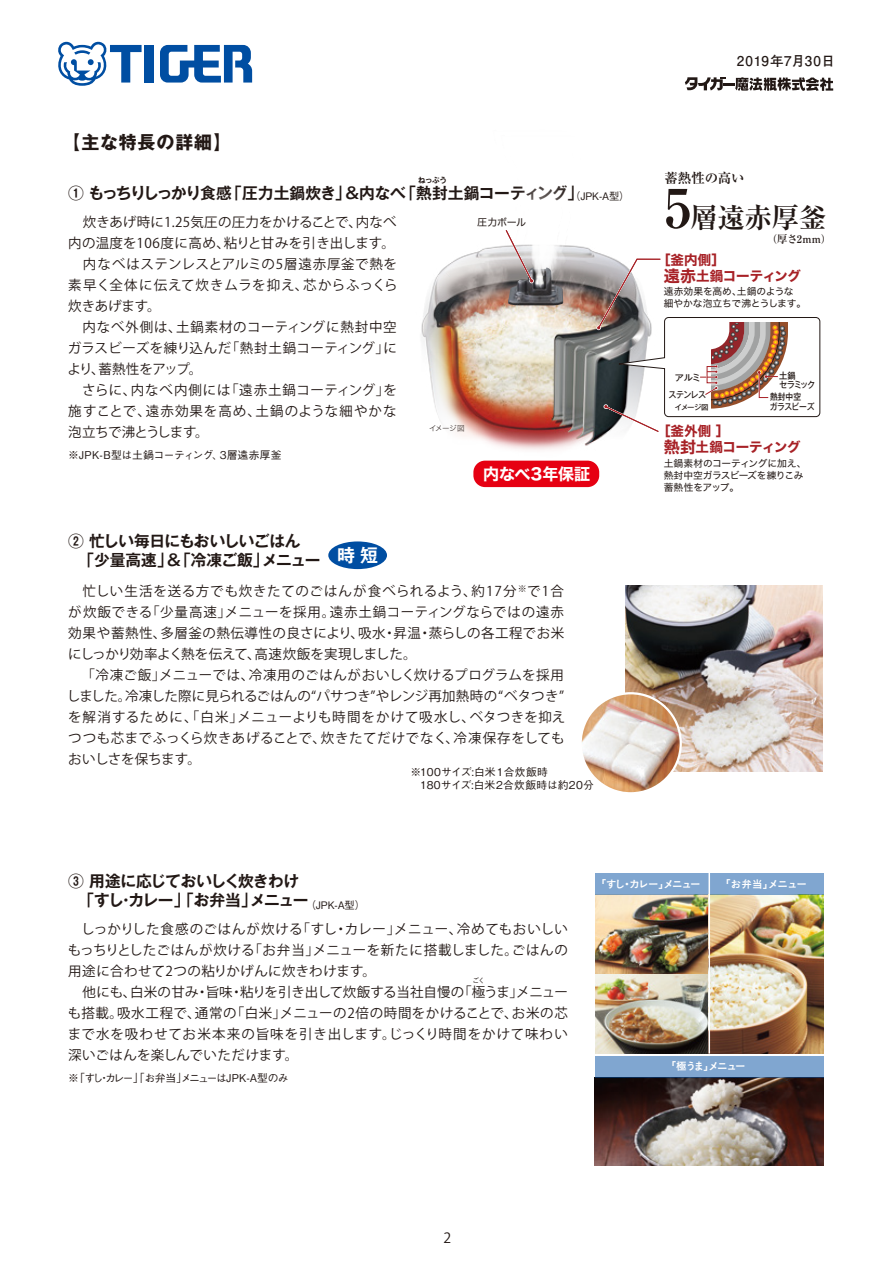
<style>
.page{position:relative;width:893px;height:1263px;background:#fff}
.page>*{position:absolute;margin:0;border:0;box-sizing:border-box;transform-origin:0 0}
.t1{font:700 27.75px "Ryumin Pro";letter-spacing:-.02em;color:#221815}
.t2{font:700 18px "Gothic MB101 Pro";letter-spacing:.05em;color:#221815}
.t3{font:700 18px "Gothic MB101 Pro De";color:#fff}
.t4{font:16.05px "Hira Kaku Std W7";letter-spacing:-.005em;color:#fff}
.t5{font:700 15.75px/19.5px "Gothic MB101 Pro De";letter-spacing:-.04em;color:#221815}
.t6{font:14.1px "Koz Go Pro";color:#221815}
.t7{font:13.5px/21px "Koz Go Pro";letter-spacing:.03em;color:#221815}
.t8{font:13.5px "Koz Go Pro";letter-spacing:.01em;color:#221815}
.t9{font:13.5px "Koz Go Pro";letter-spacing:-.02em;color:#221815}
.t10{font:13.5px "Koz Go Pro";letter-spacing:.065em;color:#221815}
.t11{font:13.5px/16.2px "Hira Kaku Std W7";letter-spacing:-.02em;color:#a72126}
.t12{font:700 13.5px "Futo Go B101 Pro";letter-spacing:.045em;color:#221815}
.t13{font:700 13.5px "Ryumin Pro";letter-spacing:-.02em;color:#221815}
.t14{font:500 10.8px/12.9px "Gothic BBB Pro";letter-spacing:-.005em;color:#221815}
.t15{font:500 10.8px "Gothic BBB Pro";letter-spacing:-.075em;color:#221815}
.t16{font:10.5px "Koburina Go Std W6";letter-spacing:-.115em;color:#fff}
.t17{font:10.5px "Koburina Go Std W6";letter-spacing:-.16em;color:#fff}
.t18{font:700 10.5px "Ryumin Pro";letter-spacing:-.02em;color:#221815}
.t19{font:500 10.35px "Gothic BBB Pro";color:#221815}
.t20{font:10.05px "Hira Kaku Std W4";letter-spacing:-.035em;color:#221815}
.t21{font:9.75px/12px "Hira Kaku Std W4";letter-spacing:-.015em;color:#221815}
.t22{font:500 8.85px/9.4px "Gothic MB101 Pro";letter-spacing:-.015em;color:#221815;scale:.87 1}
.t23{font:500 8.85px/9.4px "Gothic MB101 Pro";letter-spacing:-.055em;color:#221815;scale:.92 1}
.t24{font:500 8.85px "Gothic MB101 Pro";letter-spacing:-.055em;color:#221815;scale:.9 1}
.t25{font:500 8.85px "Gothic MB101 Pro";letter-spacing:-.055em;color:#221815}
.t26{font:7.5px "Hira Kaku Std W2";letter-spacing:-.065em;color:#221815}
.t27{font:700 7.5px "Gothic MB101 Pro De";color:#221815}
.t28{font:500 7.2px "Gothic MB101 Pro";letter-spacing:-.105em;color:#221815}
.t29{font:500 6.75px "Gothic BBB Pro";color:#221815}
.s1{font-family:"Gothic BBB Pro";font-weight:500;font-size:10.35px}
.s2{font-size:53.25px}
.s3{font-size:16.05px}
</style>
<div class="page">
<div style="left:145px;top:45px;width:9px;height:38px;background:#004ea2"></div>
<svg style="left:160px;top:45px;width:92px;height:38px"></svg>
<svg style="left:58px;top:41px;width:84px;height:45px"></svg>
<svg style="left:685px;top:77px;width:148px;height:14px"></svg>
<img style="left:595px;top:1077px;width:228px;height:89px">
<img style="left:595px;top:895px;width:228px;height:158px">
<div style="left:595px;top:873px;width:114px;height:22px;background:#80a6d0"></div>
<div style="left:595px;top:1056px;width:229px;height:21px;background:#80a6d0"></div>
<div style="left:709px;top:873px;width:114px;height:22px;background:#80a6d0"></div>
<hr style="left:708px;top:868px;width:2px;height:185px;background:#fff">
<img style="left:626px;top:585px;width:197px;height:186px">
<div style="left:580px;top:692px;width:102px;height:102px;border:4px solid #fff;border-radius:50%"></div>
<img style="left:582px;top:694px;width:98px;height:98px;border-radius:49px">
<img style="left:421px;top:247px;width:191px;height:241px">
<img style="left:498px;top:247px;width:104px;height:53px">
<img style="left:508px;top:295px;width:55px;height:10px">
<img style="left:489px;top:245px;width:105px;height:50px">
<svg style="left:596px;top:258px;width:225px;height:175px"></svg>
<svg style="left:504px;top:230px;width:30px;height:53px"></svg>
<div style="left:473px;top:461px;width:126px;height:26px;background:#e60012;border-radius:12px"></div>
<div style="left:328px;top:541px;width:59px;height:28px;background:#004ea2;border-radius:50%"></div>
<h2 class="t2" style="left:62px;top:127px;width:171px">【主な特長の詳細】</h2>
<p class="t12" style="left:737px;top:50px;width:99px">2019年7月30日</p>
<p class="t13" style="left:664px;top:167px;width:82px">蓄熱性の高い</p>
<p class="t27" style="left:418px;top:174px;width:30px">ねっぷう</p>
<p class="t5" style="left:68px;top:181px;width:563px">① もっちりしっかり食感「圧力土鍋炊き」＆内なべ「熱封土鍋コーティング」<span class="s1">（JPK-A型）</span></p>
<h1 class="t1" style="left:665px;top:195px;width:164px"><span class="s2">5</span>層遠赤厚釜</h1>
<p class="t7" style="left:68px;top:211px;width:331px;text-indent:15px">炊きあげ時に1.25気圧の圧力をかけることで、内なべ内の温度を106度に高め、粘りと甘みを引き出します。　内なべはステンレスとアルミの5層遠赤厚釜で熱を素早く全体に伝えて炊きムラを抑え、芯からふっくら炊きあげます。</p>
<p class="t7" style="left:67px;top:316px;width:331px;text-indent:15px">内なべ外側は、土鍋素材のコーティングに熱封中空ガラスビーズを練り込んだ「熱封土鍋コーティング」により、蓄熱性をアップ。<br>　さらに、内なべ内側には「遠赤土鍋コーティング」を施すことで、遠赤効果を高め、土鍋のような細やかな泡立ちで沸とうします。</p>
<p class="t20" style="left:477px;top:214px;width:50px">圧力ボール</p>
<p class="t18" style="left:767px;top:230px;width:66px">（厚さ2mm）</p>
<p class="t11" style="left:664px;top:252px;width:139px;text-indent:-7px">［釜内側］<br><span class="s3">遠赤</span>土鍋コーティング</p>
<p class="t21" style="left:664px;top:286px;width:144px">遠赤効果を高め、土鍋のような<br>細やかな泡立ちで沸とうします。</p>
<p class="t23" style="left:779px;top:369px;width:41px">土鍋<br>セラミック</p>
<p class="t22" style="left:770px;top:391px;width:53px">熱封中空<br>ガラスビーズ</p>
<p class="t25" style="left:675px;top:370px;width:28px">アルミ</p>
<p class="t28" style="left:675px;top:401px;width:36px">イメージ図</p>
<p class="t24" style="left:668px;top:387px;width:43px">ステンレス</p>
<p class="t26" style="left:429px;top:422px;width:37px">イメージ図</p>
<p class="t11" style="left:664px;top:423px;width:138px;text-indent:-7px">［釜外側 ］<br><span class="s3">熱封</span>土鍋コーティング</p>
<p class="t14" style="left:68px;top:447px;width:215px">※JPK-B型は土鍋コーティング、3層遠赤厚釜</p>
<p class="t21" style="left:664px;top:457px;width:144px">土鍋素材のコーティングに加え、熱封中空ガラスビーズを練りこみ蓄熱性をアップ。</p>
<p class="t4" style="left:483px;top:461px;width:109px">内なべ3年保証</p>
<p class="t5" style="left:68px;top:529px;width:254px">② 忙しい毎日にもおいしいごはん<br>　「少量高速」＆「冷凍ご飯」メニュー</p>
<h2 class="t3" style="left:337px;top:540px;width:43px">時 短</h2>
<p class="t10" style="left:82px;top:582px;width:483px">忙しい生活を送る方でも炊きたてのごはんが食べられるよう、約17分<sup>※</sup>で1合</p>
<p class="t7" style="left:68px;top:602px;width:497px">が炊飯できる「少量高速」メニューを採用。遠赤土鍋コーティングならではの遠赤</p>
<p class="t7" style="left:68px;top:623px;width:497px">効果や蓄熱性、多層釜の熱伝導性の良さにより、吸水・昇温・蒸らしの各工程でお米</p>
<p class="t9" style="left:68px;top:645px;width:350px">にしっかり効率よく熱を伝えて、高速炊飯を実現しました。</p>
<p class="t7" style="left:74px;top:665px;width:492px">　「冷凍ご飯」メニューでは、冷凍用のごはんがおいしく炊けるプログラムを採用</p>
<p class="t8" style="left:67px;top:687px;width:499px">しました。冷凍した際に見られるごはんの“パサつき”やレンジ再加熱時の“ベタつき”</p>
<p class="t7" style="left:68px;top:707px;width:499px">を解消するために、「白米」メニューよりも時間をかけて吸水し、ベタつきを抑え</p>
<p class="t7" style="left:68px;top:728px;width:498px">つつも芯までふっくら炊きあげることで、炊きたてだけでなく、冷凍保存をしても</p>
<p class="t9" style="left:68px;top:750px;width:134px">おいしさを保ちます。</p>
<p class="t14" style="left:420px;top:765px;width:175px;text-indent:-10px">※100サイズ:白米１合炊飯時<br>180サイズ:白米2合炊飯時は約20分</p>
<p class="t5" style="left:68px;top:869px;width:242px">③ 用途に応じておいしく炊きわけ　「すし・カレー」「お弁当」メニュー</p>
<p class="t19" style="left:306px;top:896px;width:61px">（JPK-A型）</p>
<p class="t7" style="left:68px;top:919px;width:501px;text-align:justify;text-indent:13px">しっかりした食感のごはんが炊ける「すし・カレー」メニュー、冷めてもおいしいもっちりとしたごはんが炊ける「お弁当」メニューを新たに搭載しました。ごはんの用途に合わせて2つの粘りかげんに炊きわけます。</p>
<p class="t7" style="left:68px;top:982px;width:502px;text-align:justify;text-indent:15px">他にも、白米の甘み・旨味・粘りを引き出して炊飯する当社自慢の「極うま」メニューも搭載。吸水工程で、通常の「白米」メニューの2倍の時間をかけることで、お米の芯まで水を吸わせてお米本来の旨味を引き出します。じっくり時間をかけて味わい深いごはんを楽しんでいただけます。</p>
<p class="t29" style="left:473px;top:975px;width:14px">ごく</p>
<p class="t15" style="left:68px;top:1069px;width:222px">※「すし・カレー」「お弁当」メニューはJPK-A型のみ</p>
<p class="t17" style="left:596px;top:876px;width:106px">「すし・カレー」メニュー</p>
<p class="t16" style="left:720px;top:876px;width:89px">「お弁当」メニュー</p>
<p class="t16" style="left:666px;top:1058px;width:82px">「極うま」メニュー</p>
<p class="t6" style="left:443px;top:1229px;width:9px">2</p>
</div>
